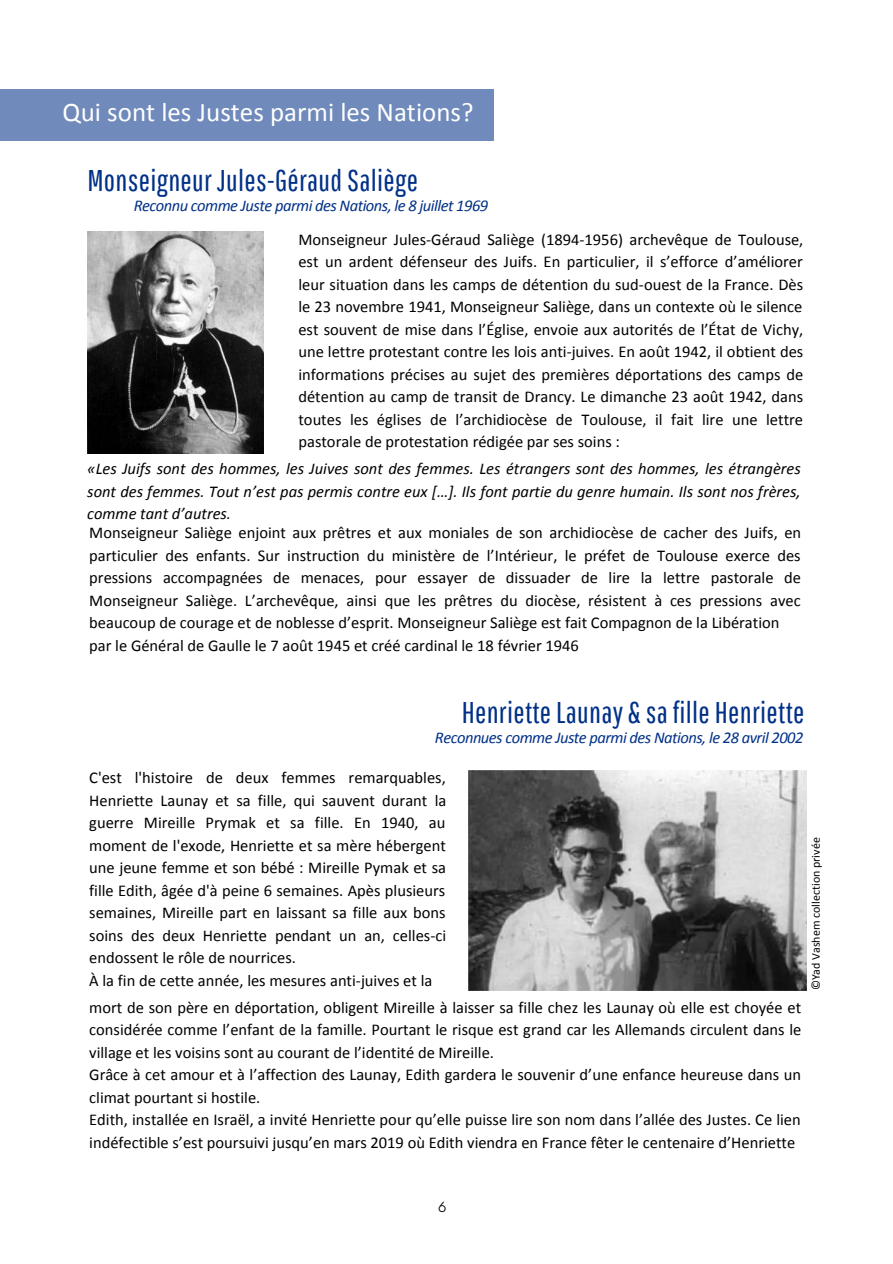
<style>
.page{position:relative;width:893px;height:1264px;background:#fff}
.page>*{position:absolute;margin:0;border:0;box-sizing:border-box;transform-origin:0 0}
.t1{font:30px "Pathway Gothic One";letter-spacing:.01em;color:#003087}
.t2{font:27px "Calibri";color:#fff}
.t3{font:16.5px/22.5px "Calibri";color:#000}
.t4{font:italic 16.5px/22.5px "Calibri";color:#000;text-align:justify}
.t5{font:italic 16.5px "Calibri";letter-spacing:-.03em;color:#003087}
.t6{font:300 15px "Cerebri Sans";color:#000}
.t7{font:12px "Calibri";color:#000}
</style>
<div class="page">
<img style="left:87px;top:232px;width:177px;height:221px">
<div style="left:0;top:89px;width:494px;height:52px;background:#6f8abb"></div>
<img style="left:468px;top:770px;width:338px;height:220px">
<h2 class="t2" style="left:63px;top:101px;width:412px">Qui sont les Justes parmi les Nations?</h2>
<h1 class="t1" style="left:87px;top:163px;width:332px">Monseigneur Jules-GéraudSaliège</h1>
<p class="t5" style="left:134px;top:199px;width:356px">Reconnu comme Juste parmi des Nations, le 8 juillet 1969</p>
<p class="t3" style="left:298px;top:229px;width:506px;text-align:justify">Monseigneur Jules-Géraud Saliège (1894-1956) archevêque de Toulouse, est un ardent défenseur des Juifs. En particulier, il s’efforce d’améliorer leur situation dans les camps de détention du sud-ouest de la France. Dès le 23 novembre 1941, Monseigneur Saliège, dans un contexte où le silence est souvent de mise dans l’Église, envoie aux autorités de l’État de Vichy, une lettre protestant contre les lois anti-juives. En août 1942, il obtient des informations précises au sujet des premières déportations des camps de détention au camp de transit de Drancy. Le dimanche 23 août 1942, dans toutes les églises de l’archidiocèse de Toulouse, il fait lire une lettre pastorale de protestation rédigée par ses soins :</p>
<p class="t4" style="left:87px;top:459px;width:715px">«Les Juifs sont des hommes, les Juives sont des femmes. Les étrangers sont des hommes, les étrangères sont des femmes. Tout n’est pas permis contre eux […]. Ils font partie du genre humain. Ils sont nos frères, comme tant d’autres.</p>
<p class="t3" style="left:89px;top:523px;width:713px">Monseigneur Saliège enjoint aux prêtres et aux moniales de son archidiocèse de cacher des Juifs, en particulier des enfants. Sur instruction du ministère de l’Intérieur, le préfet de Toulouse exerce des pressions accompagnées de menaces, pour essayer de dissuader de lire la lettre pastorale de Monseigneur Saliège. L’archevêque, ainsi que les prêtres du diocèse, résistent à ces pressions avec beaucoup de courage et de noblesse d’esprit. Monseigneur Saliège est fait Compagnon de la Libération par le Général de Gaulle le 7 août 1945 et créé cardinal le 18 février 1946</p>
<h1 class="t1" style="left:461px;top:694px;width:344px">HenrietteLaunay &amp; safille Henriette</h1>
<p class="t5" style="left:435px;top:730px;width:370px">Reconnues comme Juste parmi des Nations, le 28 avril 2002</p>
<p class="t3" style="left:89px;top:768px;width:358px">C'est l'histoire de deux femmes remarquables, Henriette Launay et sa fille, qui sauvent durant la guerre Mireille Prymak et sa fille. En 1940, au moment de l'exode, Henriette et sa mère hébergent une jeune femme et son bébé : Mireille Pymak et sa fille Edith, âgée d'à peine 6 semaines. Apès plusieurs semaines, Mireille part en laissant sa fille aux bons soins des deux Henriette pendant un an, celles-ci endossent le rôle de nourrices.<br>À la fin de cette année, les mesures anti-juives et la</p>
<p class="t3" style="left:89px;top:997px;width:713px">mort de son père en déportation, obligent Mireille à laisser sa fille chez les Launay où elle est choyée et considérée comme l’enfant de la famille. Pourtant le risque est grand car les Allemands circulent dans le village et les voisins sont au courant de l’identité de Mireille.<br>Grâce à cet amour et à l’affection des Launay, Edith gardera le souvenir d’une enfance heureuse dans un climat pourtant si hostile.<br>Edith, installée en Israël, a invité Henriette pour qu’elle puisse lire son nom dans l’allée des Justes. Ce lien indéfectible s’est poursuivi jusqu’en mars 2019 où Edith viendra en France fêter le centenaire d’Henriette</p>
<p class="t7" style="left:810px;top:990px;width:154px;rotate:-90deg">©Yad Vashem collection privée</p>
<p class="t6" style="left:438px;top:1196px;width:10px">6</p>
</div>
